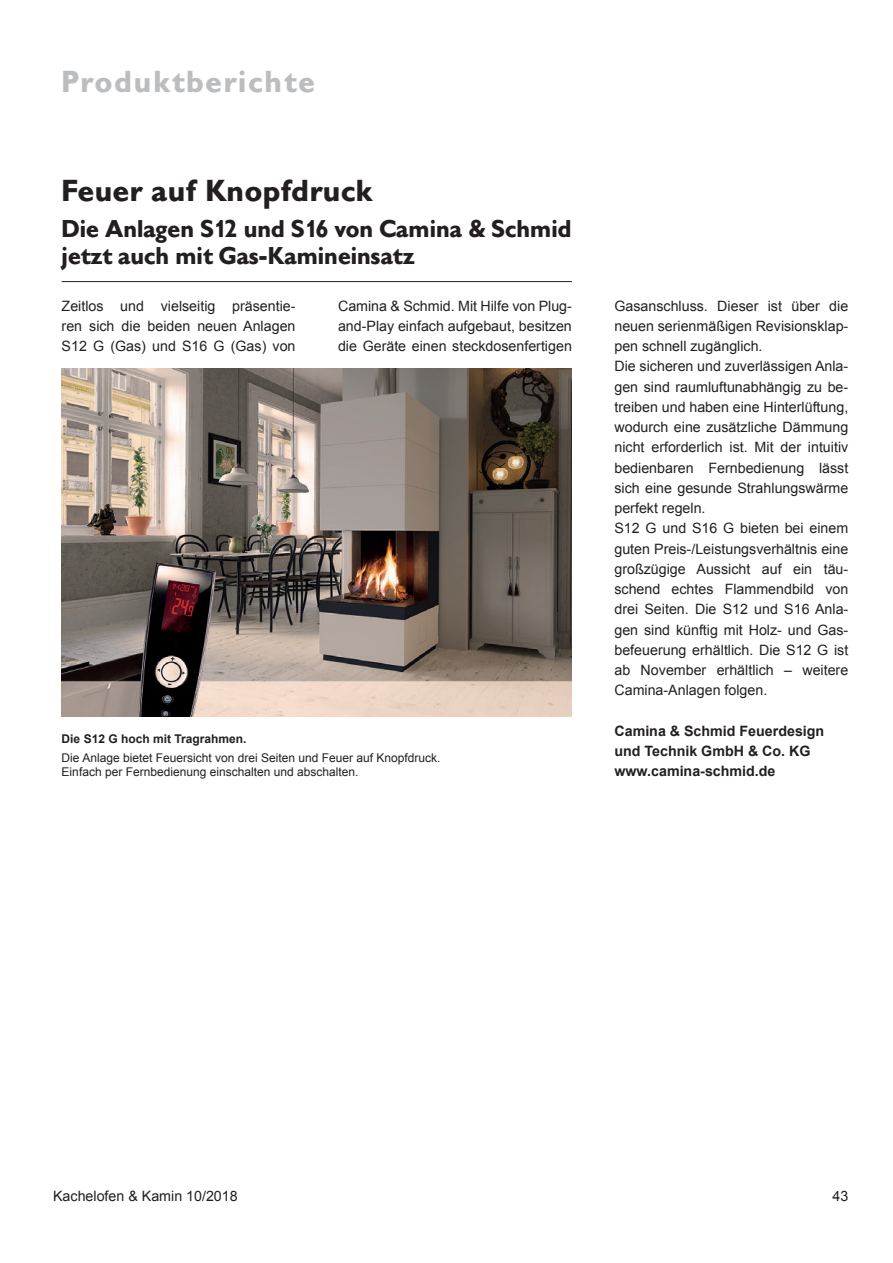
<style>
.page{position:relative;width:893px;height:1263px;background:#fff}
.page>*{position:absolute;margin:0;border:0;box-sizing:border-box;transform-origin:0 0}
.t1{font:700 30px "Gill Sans BQ";color:#231f20}
.t2{font:700 30px "Gill Sans BQ";letter-spacing:.045em;color:#bcbdc0}
.t3{font:700 24px/27px "Gill Sans BQ";letter-spacing:-.02em;color:#231f20}
.t4{font:14.25px/20.2px "Arial";color:#231f20;text-align:justify}
.t5{font:700 14.25px/20.2px "Arial";color:#231f20}
.t6{font:12px/14.4px "Arial";color:#231f20}
.t7{font:700 12px "Arial";color:#231f20}
</style>
<div class="page">
<hr style="left:62px;top:281px;width:510px;height:1px;background:#231f20">
<img style="left:62px;top:369px;width:510px;height:347px">
<h1 class="t2" style="left:62px;top:64px;width:255px">Produktberichte</h1>
<h1 class="t1" style="left:62px;top:173px;width:313px">Feuer auf Knopfdruck</h1>
<h2 class="t3" style="left:62px;top:215px;width:512px">Die Anlagen S12 und S16 von Camina &amp; Schmid jetzt auch mit Gas-Kamineinsatz</h2>
<p class="t4" style="left:338px;top:296px;width:235px">Camina &amp; Schmid. Mit Hilfe von Plug&shy;and-Play einfach aufgebaut, besitzen die Geräte einen steckdosenfertigen</p>
<p class="t4" style="left:614px;top:296px;width:235px;text-align:left">Gasanschluss. Dieser ist über die neuen serienmäßigen Revisionsklap&shy;pen schnell zugänglich.<br>Die sicheren und zuverlässigen Anla&shy;gen sind raumluftunabhängig zu be&shy;treiben und haben eine Hinterlüftung, wodurch eine zusätzliche Dämmung nicht erforderlich ist. Mit der intuitiv bedienbaren Fernbedienung lässt sich eine gesunde Strahlungswärme perfekt regeln.<br>S12 G und S16 G bieten bei einem guten Preis-/Leistungsverhältnis eine großzügige Aussicht auf ein täu&shy;schend echtes Flammendbild von drei Seiten. Die S12 und S16 Anla&shy;gen sind künftig mit Holz- und Gas&shy;befeuerung erhältlich. Die S12 G ist ab November erhältlich – weitere Camina-Anlagen folgen.</p>
<p class="t5" style="left:614px;top:721px;width:211px">Camina &amp; Schmid Feuerdesign und Technik GmbH &amp; Co. KG www.camina-schmid.de</p>
<p class="t4" style="left:62px;top:296px;width:235px">Zeitlos und vielseitig präsentie&shy;ren sich die beiden neuen Anlagen S12 G (Gas) und S16 G (Gas) von</p>
<p class="t7" style="left:62px;top:731px;width:186px">Die S12 G hoch mit Tragrahmen.</p>
<p class="t6" style="left:62px;top:751px;width:380px">Die Anlage bietet Feuersicht von drei Seiten und Feuer auf Knopfdruck.<br>Einfach per Fernbedienung einschalten und abschalten.</p>
<p class="t4" style="left:53px;top:1186px;width:186px">Kachelofen &amp; Kamin 10/2018</p>
<p class="t4" style="left:832px;top:1186px;width:17px">43</p>
</div>
